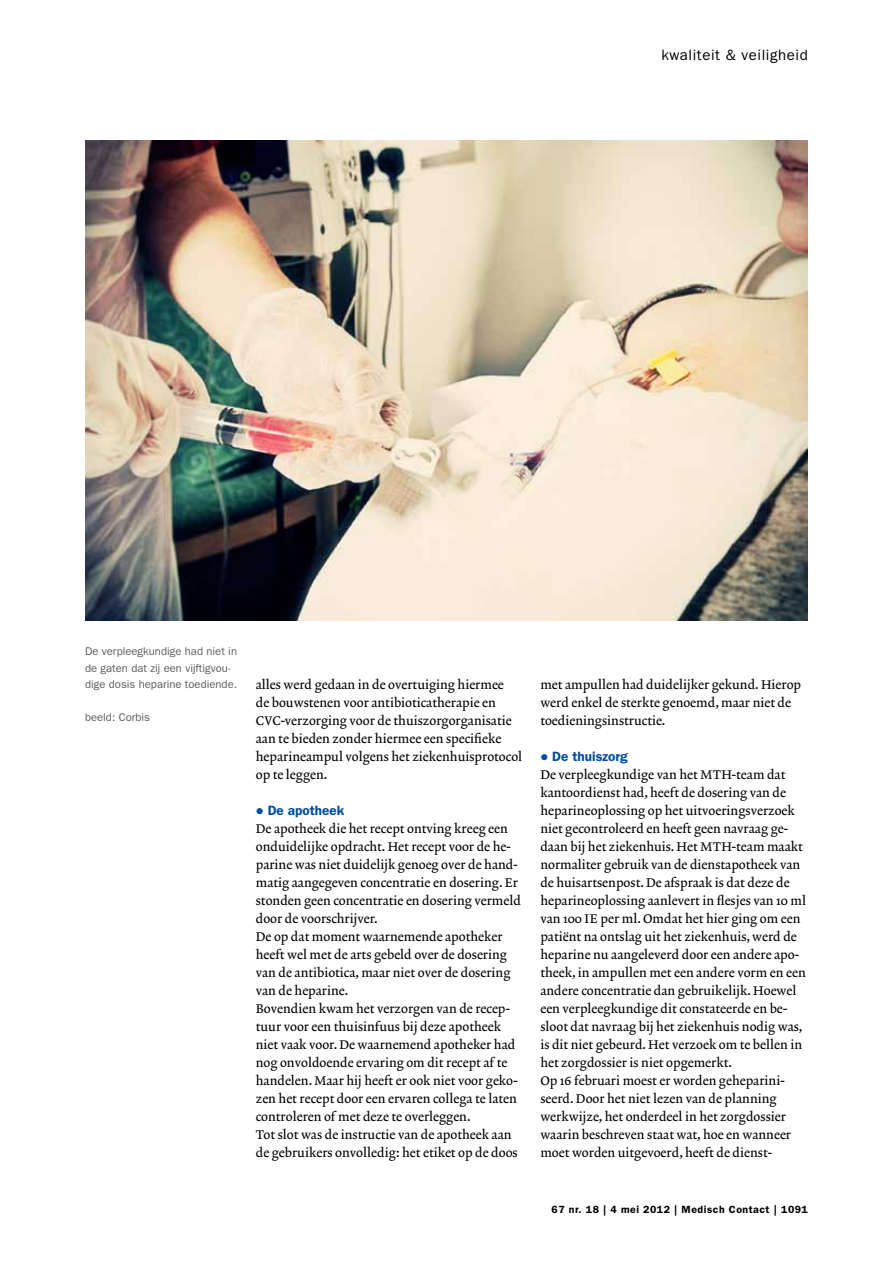
<style>
.page{position:relative;width:893px;height:1263px;background:#fff}
.page>*{position:absolute;margin:0;border:0;box-sizing:border-box;transform-origin:0 0}
.t1{font:15px "ITC Franklin Gothic Std";letter-spacing:.04em;color:#000}
.t2{font:600 13.5px "ITC Franklin Gothic Std";color:#004d9f}
.t3{font:12.75px/18px "Lexicon No 2 Roman A";color:#000}
.t4{font:11.25px/16.5px "ITC Franklin Gothic Std";color:#5c5b60}
.t5{font:600 10.5px "ITC Franklin Gothic Std";letter-spacing:.05em;color:#000}
</style>
<div class="page">
<img style="left:85px;top:140px;width:722px;height:481px">
<p class="t1" style="left:661px;top:46px;width:148px">kwaliteit &amp; veiligheid</p>
<p class="t4" style="left:85px;top:643px;width:154px">De verpleegkundige had niet in de gaten dat zij een vijftigvou&shy;dige dosis heparine toediende.</p>
<p class="t4" style="left:85px;top:709px;width:67px">beeld: Corbis</p>
<p class="t3" style="left:256px;top:676px;width:268px">alles werd gedaan in de overtuiging hiermee<br>de bouwstenen voor antibioticatherapie en CVC-verzorging voor de thuiszorgorganisatie aan te bieden zonder hiermee een specifieke heparineampul volgens het ziekenhuisprotocol op te leggen.</p>
<p class="t2" style="left:256px;top:802px;width:90px">● De apotheek</p>
<p class="t3" style="left:256px;top:820px;width:267px">De apotheek die het recept ontving kreeg een onduidelijke opdracht. Het recept voor de he&shy;parine was niet duidelijk genoeg over de hand&shy;matig aangegeven concentratie en dosering. Er stonden geen concentratie en dosering vermeld door de voorschrijver.<br>De op dat moment waarnemende apotheker heeft wel met de arts gebeld over de dosering van de antibiotica, maar niet over de dosering van de heparine.<br>Bovendien kwam het verzorgen van de recep&shy;tuur voor een thuisinfuus bij deze apotheek niet vaak voor. De waarnemend apotheker had nog onvoldoende ervaring om dit recept af te handelen. Maar hij heeft er ook niet voor geko&shy;zen het recept door een ervaren collega te laten controleren of met deze te overleggen.<br>Tot slot was de instructie van de apotheek aan de gebruikers onvolledig: het etiket op de doos</p>
<p class="t3" style="left:540px;top:676px;width:262px">met ampullen had duidelijker gekund. Hierop werd enkel de sterkte genoemd, maar niet de toedieningsinstructie.</p>
<p class="t2" style="left:540px;top:748px;width:89px">● De thuiszorg</p>
<p class="t3" style="left:540px;top:766px;width:267px">De verpleegkundige van het MTH-team dat kantoordienst had, heeft de dosering van de heparineoplossing op het uitvoeringsverzoek niet gecontroleerd en heeft geen navraag ge&shy;daan bij het ziekenhuis. Het MTH-team maakt normaliter gebruik van de dienstapotheek van de huisartsenpost. De afspraak is dat deze de heparineoplossing aanlevert in flesjes van 10 ml van 100 IE per ml. Omdat het hier ging om een patiënt na ontslag uit het ziekenhuis, werd de heparine nu aangeleverd door een andere apo&shy;theek, in ampullen met een andere vorm en een andere concentratie dan gebruikelijk. Hoewel een verpleegkundige dit constateerde en be&shy;sloot dat navraag bij het ziekenhuis nodig was, is dit niet gebeurd. Het verzoek om te bellen in het zorgdossier is niet opgemerkt.<br>Op 16 februari moest er worden geheparini&shy;seerd. Door het niet lezen van de planning werkwijze, het onderdeel in het zorgdossier waarin beschreven staat wat, hoe en wanneer moet worden uitgevoerd, heeft de dienst-</p>
<p class="t5" style="left:551px;top:1203px;width:258px">67 nr. 18 | 4 mei 2012 | Medisch Contact | 1091</p>
</div>
